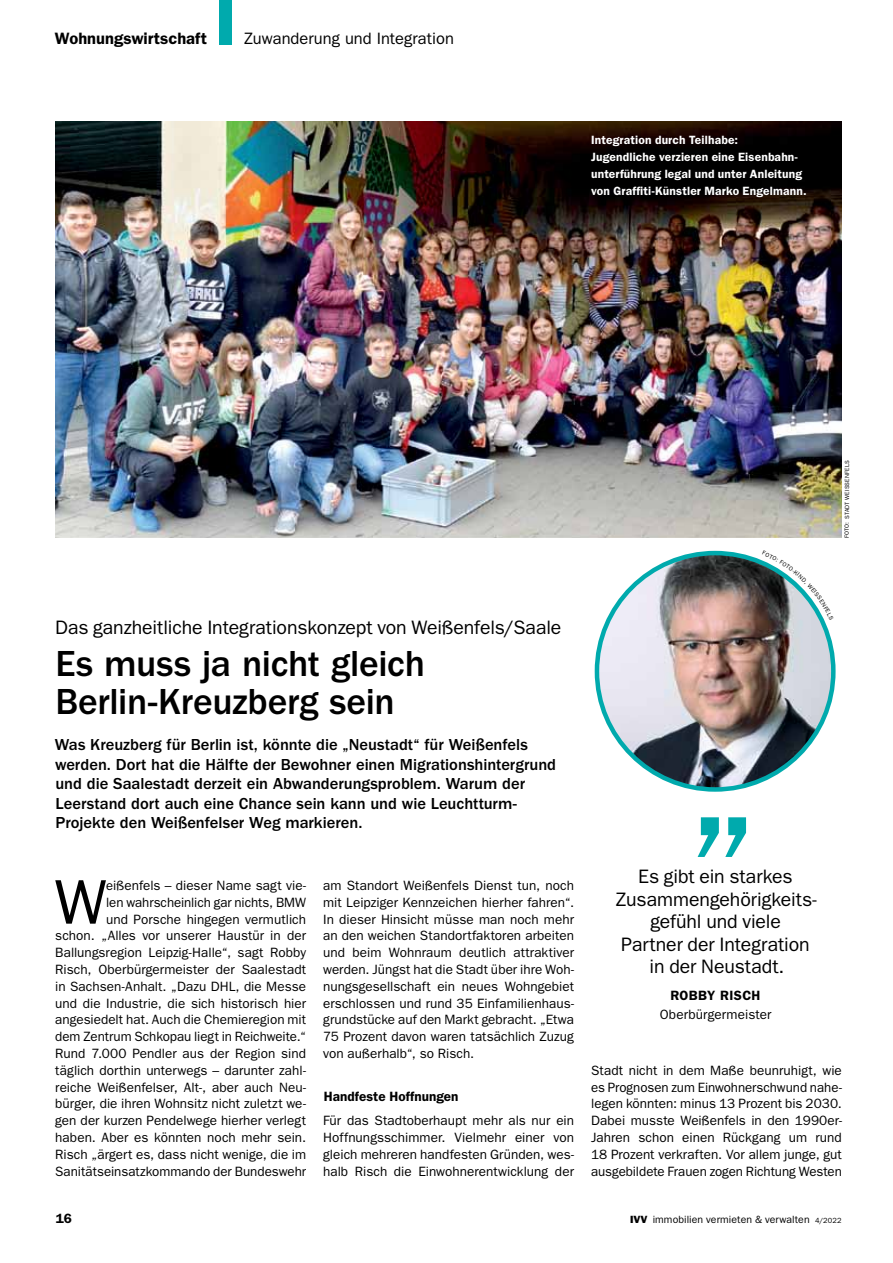
<style>
.page{position:relative;width:893px;height:1263px;background:#fff}
.page>*{position:absolute;margin:0;border:0;box-sizing:border-box;transform-origin:0 0}
.t1{font:180px "ITC Franklin Gothic Std";color:#00aaad}
.t2{font:63.3px "ITC Franklin Gothic Std";color:#000}
.t3{font:500 37.5px/37.5px "ITC Franklin Gothic Std";letter-spacing:-.01em;color:#000}
.t4{font:19.5px/22.5px "ITC Franklin Gothic Std";letter-spacing:-.005em;color:#000;text-align:center}
.t5{font:500 16.5px/19.5px "ITC Franklin Gothic Std";color:#000}
.t6{font:16.5px "ITC Franklin Gothic Std";color:#000}
.t7{font:600 16.5px "ITC Franklin Gothic Std";letter-spacing:.005em;color:#000}
.t8{font:13.5px/16.8px "ITC Franklin Gothic Std";color:#000;text-align:justify}
.t9{font:600 13.5px "ITC Franklin Gothic Std";letter-spacing:.01em;color:#000}
.t10{font:600 12px/16.8px "ITC Franklin Gothic Std";letter-spacing:.015em;color:#fff}
.t11{font:10.5px "ITC Franklin Gothic Std";letter-spacing:.005em;color:#000}
.t12{font:6px "ITC Franklin Gothic Std";letter-spacing:.025em;color:#000}
.s1{font-size:13.05px}
.s2{font-family:"ITC Franklin Gothic Std Hvy"}
.s3{font-size:7.5px}
</style>
<div class="page">
<img style="left:597px;top:553px;width:236px;height:236px;border-radius:118px">
<img style="left:55px;top:121px;width:787px;height:416px">
<svg style="left:762px;top:560px;width:62px;height:60px"></svg>
<p class="t7" style="left:55px;top:29px;width:154px">Wohnungswirtschaft</p>
<p class="t6" style="left:244px;top:29px;width:211px">Zuwanderung und Integration</p>
<p class="t10" style="left:591px;top:132px;width:217px">Integration durch Teilhabe:<br>Jugendliche verzieren eine Eisenbahn&shy;unterführung legal und unter Anleitung von Graffiti-Künstler Marko Engelmann.</p>
<p class="t12" style="left:843px;top:538px;width:78px;rotate:-90deg">FOTO: Stadt Wei SSenfels</p>
<h3 class="t4" style="left:55px;top:616px;width:508px">Das ganzheitliche Integrationskonzept von Weißenfels/Saale</h3>
<h3 class="t3" style="left:56px;top:645px;width:371px">Es muss ja nicht gleich<br>Berlin-Kreuzberg sein</h3>
<p class="t5" style="left:55px;top:735px;width:503px">Was Kreuzberg für Berlin ist, könnte die „Neustadt“ für Weißenfels werden. Dort hat die Hälfte der Bewohner einen Migrationshintergrund und die Saalestadt derzeit ein Abwanderungsproblem. Warum der Leerstand dort auch eine Chance sein kann und wie Leuchtturm-Projekte den Weißenfelser Weg markieren.</p>
<h2 class="t2" style="left:55px;top:866px;width:53px">W</h2>
<p class="t8" style="left:55px;top:877px;width:252px;text-align:right"><span class="s1">e</span>ißenfels – dieser Name sagt vie-<br>len wahrscheinlich gar nichts, BMW<br>und Porsche hingegen vermutlich<br>schon. „Alles vor unserer Haustür in der Ballungsregion Leipzig-Halle“, sagt Robby Risch, Oberbürgermeister der Saalestadt in Sachsen-Anhalt. „Dazu DHL, die Messe und die Industrie, die sich historisch hier angesiedelt hat. Auch die Chemieregion mit dem Zentrum Schkopau liegt in Reichweite.“ Rund 7.000 Pendler aus der Region sind täglich dorthin unterwegs – darunter zahl&shy;reiche Weißenfelser, Alt-, aber auch Neu&shy;bürger, die ihren Wohnsitz nicht zuletzt we&shy;gen der kurzen Pendelwege hierher verlegt haben. Aber es könnten noch mehr sein.<br>Risch „ärgert es, dass nicht wenige, die im Sanitätseinsatzkommando der Bundeswehr</p>
<p class="t8" style="left:323px;top:877px;width:252px">am Standort Weißenfels Dienst tun, noch mit Leipziger Kennzeichen hierher fahren“.<br>In dieser Hinsicht müsse man noch mehr an den weichen Standortfaktoren arbeiten und beim Wohnraum deutlich attraktiver werden. Jüngst hat die Stadt über ihre Woh&shy;nungsgesellschaft ein neues Wohngebiet erschlossen und rund 35 Einfamilienhaus&shy;grundstücke auf den Markt gebracht. „Etwa 75 Prozent davon waren tatsächlich Zuzug von außerhalb“, so Risch.</p>
<p class="t9" style="left:324px;top:1089px;width:136px">Handfeste Hoffnungen</p>
<p class="t8" style="left:323px;top:1112px;width:252px">Für das Stadtoberhaupt mehr als nur ein Hoffnungsschimmer. Vielmehr einer von gleich mehreren handfesten Gründen, wes&shy;halb Risch die Einwohnerentwicklung der</p>
<p class="t9" style="left:56px;top:1211px;width:18px">16</p>
<h1 class="t1" style="left:680px;top:671px;width:84px">„</h1>
<h3 class="t4" style="left:616px;top:865px;width:202px">Es gibt ein starkes<br>Zusammengehörigkeits&shy;gefühl und viele<br>Partner der Integration in der Neustadt.</h3>
<p class="t9" style="left:670px;top:988px;width:90px">Robby Risch</p>
<p class="t8" style="left:660px;top:1006px;width:113px">Oberbürgermeister</p>
<p class="t8" style="left:591px;top:1062px;width:252px">Stadt nicht in dem Maße beunruhigt, wie es Prognosen zum Einwohnerschwund nahe&shy;legen könnten: minus 13 Prozent bis 2030.<br>Dabei musste Weißenfels in den 1990er-Jahren schon einen Rückgang um rund 18 Prozent verkraften. Vor allem junge, gut ausgebildete Frauen zogen Richtung Westen</p>
<p class="t11" style="left:630px;top:1214px;width:213px"><span class="s2">IVV</span> immobilien vermieten &amp; verwalten <span class="s3">4/2022</span></p>
</div>
